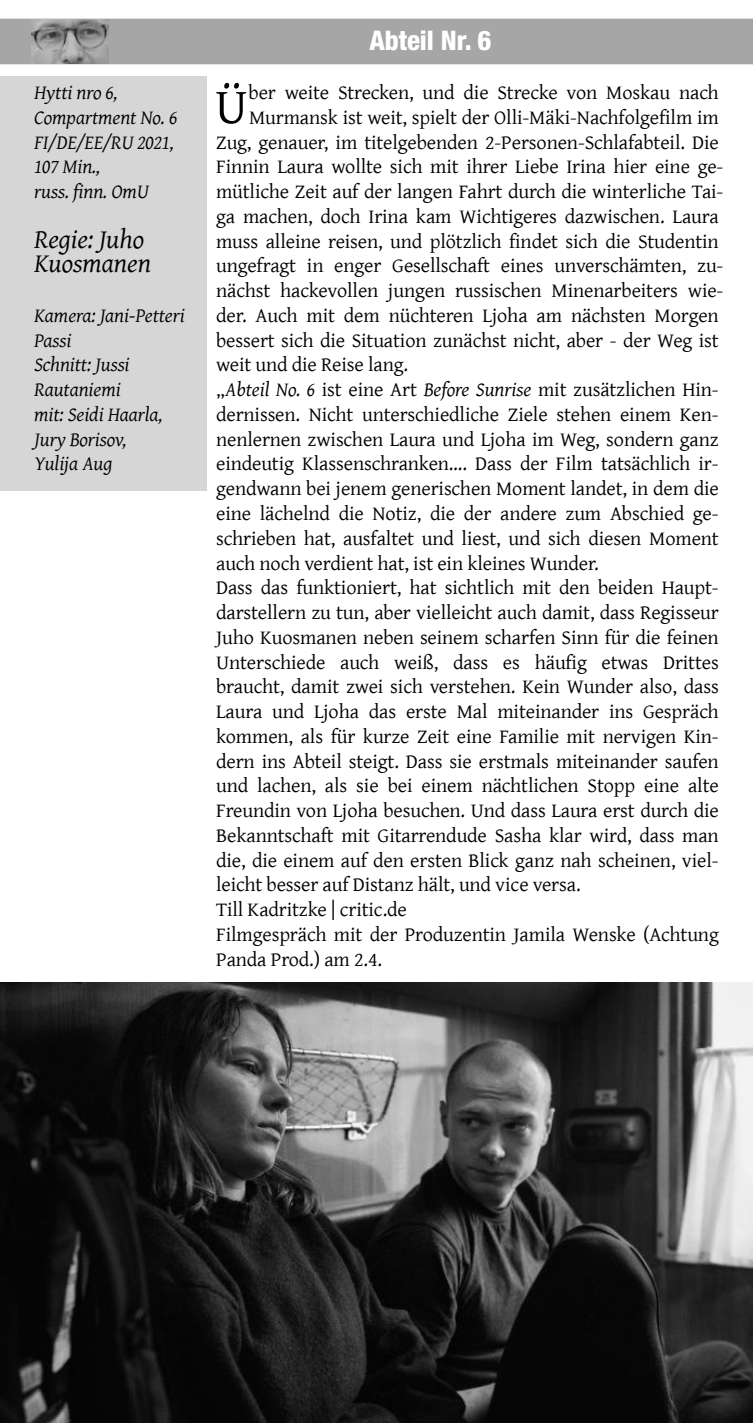
<style>
.page{position:relative;width:753px;height:1423px;background:#fff}
.page>*{position:absolute;margin:0;border:0;box-sizing:border-box;transform-origin:0 0}
.t1{font:50.4px "Gentium";color:#000}
.t2{font:italic 27px/23.6px "Gentium";letter-spacing:-.005em;color:#000}
.t3{font:800 condensed 27px "Helvetica Neue LT Std";letter-spacing:-.005em;color:#fff}
.t4{font:20.25px "Gentium";letter-spacing:-.005em;color:#000}
.t5{font:italic 20.25px/24.8px "Gentium";letter-spacing:-.005em;color:#000}
.s1{font-style:italic}
</style>
<div class="page">
<svg style="left:0;top:982px;width:753px;height:440px;background:#363636"></svg>
<div style="left:0;top:77px;width:207px;height:414px;background:#d6d6d6"></div>
<svg style="left:0;top:19px;width:753px;height:45px;background:#a3a3a3"></svg>
<p class="t5" style="left:34px;top:81px;width:144px">Hytti nro 6,<br>Compartment No. 6<br>FI/DE/EE/RU 2021,<br>107 Min.,<br>russ. finn. OmU</p>
<h2 class="t2" style="left:34px;top:228px;width:118px">Regie: Juho<br>Kuosmanen</h2>
<p class="t5" style="left:34px;top:303px;width:152px">Kamera: Jani-Petteri<br>Passi<br>Schnitt: Jussi<br>Rautaniemi<br>mit: Seidi Haarla,<br>Jury Borisov,<br>Yulija Aug</p>
<h2 class="t3" style="left:369px;top:31px;width:124px">Abteil Nr. 6</h2>
<h1 class="t1" style="left:215px;top:80px;width:34px">Ü</h1>
<p class="t4" style="left:248px;top:82px;width:472px">ber weite Strecken, und die Strecke von Moskau nach</p>
<p class="t4" style="left:249px;top:106px;width:471px">Murmansk ist weit, spielt der Olli-Mäki-Nachfolgefilm im</p>
<p class="t4" style="left:216px;top:131px;width:504px">Zug, genauer, im titelgebenden 2-Personen-Schlafabteil. Die</p>
<p class="t4" style="left:216px;top:156px;width:509px">Finnin Laura wollte sich mit ihrer Liebe Irina hier eine ge‐</p>
<p class="t4" style="left:216px;top:181px;width:509px">mütliche Zeit auf der langen Fahrt durch die winterliche Tai‐</p>
<p class="t4" style="left:216px;top:205px;width:504px">ga machen, doch Irina kam Wichtigeres dazwischen. Laura</p>
<p class="t4" style="left:216px;top:230px;width:504px">muss alleine reisen, und plötzlich findet sich die Studentin</p>
<p class="t4" style="left:216px;top:255px;width:509px">ungefragt in enger Gesellschaft eines unverschämten, zu‐</p>
<p class="t4" style="left:216px;top:280px;width:509px">nächst hackevollen jungen russischen Minenarbeiters wie‐</p>
<p class="t4" style="left:216px;top:304px;width:504px">der. Auch mit dem nüchteren Ljoha am nächsten Morgen</p>
<p class="t4" style="left:216px;top:329px;width:504px">bessert sich die Situation zunächst nicht, aber - der Weg ist</p>
<p class="t4" style="left:216px;top:354px;width:193px">weit und die Reise lang.</p>
<p class="t4" style="left:216px;top:379px;width:504px">„<span class="s1">Abteil No. 6</span> ist eine Art <span class="s1">Before Sunrise</span> mit zusätzlichen Hin‐</p>
<p class="t4" style="left:216px;top:403px;width:504px">dernissen. Nicht unterschiedliche Ziele stehen einem Ken‐</p>
<p class="t4" style="left:216px;top:428px;width:504px">nenlernen zwischen Laura und Ljoha im Weg, sondern ganz</p>
<p class="t4" style="left:216px;top:453px;width:504px">eindeutig Klassenschranken…. Dass der Film tatsächlich ir‐</p>
<p class="t4" style="left:216px;top:478px;width:504px">gendwann bei jenem generischen Moment landet, in dem die</p>
<p class="t4" style="left:216px;top:502px;width:504px">eine lächelnd die Notiz, die der andere zum Abschied ge‐</p>
<p class="t4" style="left:216px;top:527px;width:504px">schrieben hat, ausfaltet und liest, und sich diesen Moment</p>
<p class="t4" style="left:216px;top:552px;width:384px">auch noch verdient hat, ist ein kleines Wunder.</p>
<p class="t4" style="left:216px;top:577px;width:504px">Dass das funktioniert, hat sichtlich mit den beiden Haupt‐</p>
<p class="t4" style="left:216px;top:601px;width:504px">darstellern zu tun, aber vielleicht auch damit, dass Regisseur</p>
<p class="t4" style="left:216px;top:626px;width:504px">Juho Kuosmanen neben seinem scharfen Sinn für die feinen</p>
<p class="t4" style="left:216px;top:651px;width:504px">Unterschiede auch weiß, dass es häufig etwas Drittes</p>
<p class="t4" style="left:216px;top:676px;width:504px">braucht, damit zwei sich verstehen. Kein Wunder also, dass</p>
<p class="t4" style="left:216px;top:700px;width:504px">Laura und Ljoha das erste Mal miteinander ins Gespräch</p>
<p class="t4" style="left:216px;top:725px;width:504px">kommen, als für kurze Zeit eine Familie mit nervigen Kin‐</p>
<p class="t4" style="left:216px;top:750px;width:504px">dern ins Abteil steigt. Dass sie erstmals miteinander saufen</p>
<p class="t4" style="left:216px;top:775px;width:504px">und lachen, als sie bei einem nächtlichen Stopp eine alte</p>
<p class="t4" style="left:216px;top:799px;width:504px">Freundin von Ljoha besuchen. Und dass Laura erst durch die</p>
<p class="t4" style="left:216px;top:824px;width:504px">Bekanntschaft mit Gitarrendude Sasha klar wird, dass man</p>
<p class="t4" style="left:216px;top:849px;width:504px">die, die einem auf den ersten Blick ganz nah scheinen, viel‐</p>
<p class="t4" style="left:216px;top:874px;width:366px">leicht besser auf Distanz hält, und vice versa.</p>
<p class="t4" style="left:216px;top:898px;width:192px">Till Kadritzke | critic.de</p>
<p class="t4" style="left:216px;top:923px;width:504px">Filmgespräch mit der Produzentin Jamila Wenske (Achtung</p>
<p class="t4" style="left:216px;top:948px;width:167px">Panda Prod.) am 2.4.</p>
</div>
